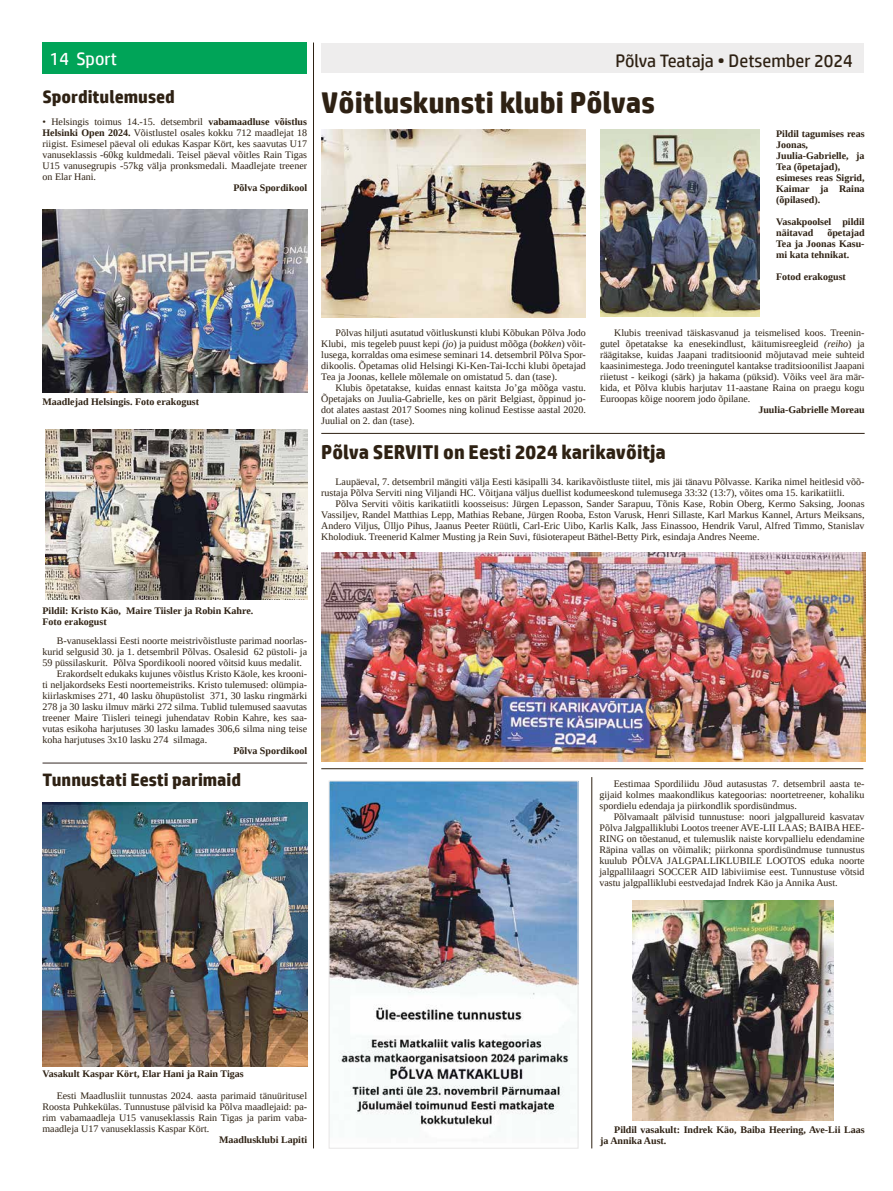
<style>
.page{position:relative;width:893px;height:1191px;background:#fff}
.page>*{position:absolute;margin:0;border:0;box-sizing:border-box;transform-origin:0 0}
.t1{font:700 30px "HP Simplified";color:#2e2113}
.t2{font:700 20px "HP Simplified";color:#2e2113}
.t3{font:700 18px "HP Simplified";color:#2e2113}
.t4{font:18px "HP Simplified";color:#2e2113}
.t5{font:18px "HP Simplified";color:#fff}
.t6{font:10px/11px "Liberation Serif";color:#2e2113;text-align:justify}
.t7{font:700 10px/11px "Liberation Serif";color:#2e2113}
.s1{font-weight:700}
.s2{font-style:italic}
</style>
<div class="page">
<div style="left:321px;top:43px;width:542px;height:29px;background:#eeeded"></div>
<div style="left:43px;top:42px;width:264px;height:32px;background:#00a458"></div>
<hr style="left:313px;top:43px;width:1px;height:1105px;background:#2e2113">
<hr style="left:591px;top:777px;width:1px;height:371px;background:#2e2113">
<hr style="left:321px;top:433px;width:544px;height:1px;background:#2e2113">
<img style="left:45px;top:429px;width:262px;height:171px">
<img style="left:43px;top:802px;width:264px;height:264px">
<img style="left:600px;top:129px;width:159px;height:187px">
<img style="left:321px;top:129px;width:265px;height:188px">
<img style="left:331px;top:782px;width:245px;height:355px">
<div style="left:329px;top:780px;width:249px;height:368px;border:1px solid #e7e6e6"></div>
<img style="left:633px;top:900px;width:201px;height:220px">
<img style="left:321px;top:552px;width:545px;height:209px">
<hr style="left:321px;top:768px;width:542px;height:1px;background:#2e2113">
<hr style="left:43px;top:763px;width:264px;height:1px;background:#352925">
<img style="left:42px;top:210px;width:265px;height:183px">
<h3 class="t5" style="left:50px;top:48px;width:69px">14 Sport</h3>
<h3 class="t4" style="left:615px;top:50px;width:239px">Põlva Teataja • Detsember 2024</h3>
<h3 class="t3" style="left:43px;top:86px;width:134px">Sporditulemused</h3>
<p class="t6" style="left:43px;top:116px;width:266px">• Helsingis toimus 14.-15. detsembril <span class="s1">vabamaadluse võistlus Helsinki Open 2024.</span> Võistlustel osales kokku 712 maadlejat 18 riigist. Esimesel päeval oli edukas Kaspar Kört, kes saavutas U17 vanuseklassis -60kg kuldmedali. Teisel päeval võitles Rain Tigas U15 vanusegrupis -57kg välja pronksmedali. Maadlejate treener on Elar Hani.</p>
<p class="t7" style="left:233px;top:182px;width:75px">Põlva Spordikool</p>
<h1 class="t1" style="left:321px;top:85px;width:335px">Võitluskunsti klubi Põlvas</h1>
<p class="t7" style="left:776px;top:128px;width:90px">Pildil tagumises reas<br>Joonas,<br>Juulia-Gabrielle, ja<br>Tea (õpetajad), esimeses reas Sigrid,<br>Kaimar ja Raina (õpilased).</p>
<p class="t7" style="left:776px;top:216px;width:90px">Vasakpoolsel pildil näitavad</p>
<p class="t7" style="left:776px;top:227px;width:90px;text-align:justify;text-indent:51px">õpetajad Tea ja Joonas Kasu&shy;mi kata tehnikat.</p>
<p class="t7" style="left:776px;top:271px;width:71px">Fotod erakogust</p>
<p class="t7" style="left:43px;top:396px;width:158px">Maadlejad Helsingis. Foto erakogust</p>
<p class="t6" style="left:321px;top:327px;width:266px;text-indent:14px">Põlvas hiljuti asutatud võitluskunsti klubi Kõbukan Põlva Jodo Klubi, mis tegeleb puust kepi <span class="s2">(jo</span>) ja puidust mõõga (<span class="s2">bokken</span>) võit&shy;lusega, korraldas oma esimese seminari 14. detsembril Põlva Spor&shy;dikoolis. Õpetamas olid Helsingi Ki-Ken-Tai-Icchi klubi õpetajad Tea ja Joonas, kellele mõlemale on omistatud 5. dan (tase).</p>
<p class="t6" style="left:321px;top:382px;width:266px;text-indent:14px">Klubis õpetatakse, kuidas ennast kaitsta Jo’ga mõõga vastu.<br>Õpetajaks on Juulia-Gabrielle, kes on pärit Belgiast, õppinud jo&shy;dot alates aastast 2017 Soomes ning kolinud Eestisse aastal 2020.<br>Juulial on 2. dan (tase).</p>
<p class="t6" style="left:600px;top:327px;width:266px;text-indent:14px">Klubis treenivad täiskasvanud ja teismelised koos. Treenin&shy;gutel õpetatakse ka enesekindlust, käitumisreegleid <span class="s2">(reiho</span>) ja räägitakse, kuidas Jaapani traditsioonid mõjutavad meie suhteid kaasinimestega. Jodo treeningutel kantakse traditsioonilist Jaapani riietust - keikogi (särk) ja hakama (püksid). Võiks veel ära mär&shy;kida, et Põlva klubis harjutav 11-aastane Raina on praegu kogu Euroopas kõige noorem jodo õpilane.</p>
<p class="t7" style="left:758px;top:404px;width:108px">Juulia-Gabrielle Moreau</p>
<h2 class="t2" style="left:321px;top:440px;width:346px">Põlva SERVITI on Eesti 2024 karikavõitja</h2>
<p class="t6" style="left:321px;top:476px;width:545px;text-indent:14px">Laupäeval, 7. detsembril mängiti välja Eesti käsipalli 34. karikavõistluste tiitel, mis jäi tänavu Põlvasse. Karika nimel heitlesid võõ&shy;rustaja Põlva Serviti ning Viljandi HC. Võitjana väljus duellist kodumeeskond tulemusega 33:32 (13:7), võites oma 15. karikatiitli.</p>
<p class="t6" style="left:321px;top:498px;width:545px;text-indent:14px">Põlva Serviti võitis karikatiitli koosseisus: Jürgen Lepasson, Sander Sarapuu, Tõnis Kase, Robin Oberg, Kermo Saksing, Joonas Vassiljev, Randel Matthias Lepp, Mathias Rebane, Jürgen Rooba, Eston Varusk, Henri Sillaste, Karl Markus Kannel, Arturs Meiksans, Andero Viljus, Ülljo Pihus, Jaanus Peeter Rüütli, Carl-Eric Uibo, Karlis Kalk, Jass Einassoo, Hendrik Varul, Alfred Timmo, Stanislav Kholodiuk. Treenerid Kalmer Musting ja Rein Suvi, füsioterapeut Bäthel-Betty Pirk, esindaja Andres Neeme.</p>
<p class="t7" style="left:43px;top:604px;width:212px">Pildil: Kristo Käo, Maire Tiisler ja Robin Kahre.<br>Foto erakogust</p>
<p class="t6" style="left:57px;top:635px;width:252px">B-vanuseklassi Eesti noorte meistrivõistluste parimad noorlas-</p>
<p class="t6" style="left:43px;top:646px;width:266px">kurid selgusid 30. ja 1. detsembril Põlvas. Osalesid 62 püstoli- ja</p>
<p class="t6" style="left:43px;top:657px;width:261px">59 püssilaskurit. Põlva Spordikooli noored võitsid kuus medalit.</p>
<p class="t6" style="left:57px;top:668px;width:252px">Erakordselt edukaks kujunes võistlus Kristo Käole, kes krooni-</p>
<p class="t6" style="left:43px;top:679px;width:266px">ti neljakordseks Eesti noortemeistriks. Kristo tulemused: olümpia-</p>
<p class="t6" style="left:43px;top:690px;width:266px">kiirlaskmises 271, 40 lasku õhupüstolist 371, 30 lasku ringmärki</p>
<p class="t6" style="left:43px;top:701px;width:266px">278 ja 30 lasku ilmuv märki 272 silma. Tublid tulemused saavutas</p>
<p class="t6" style="left:43px;top:712px;width:266px">treener Maire Tiisleri teinegi juhendatav Robin Kahre, kes saa-</p>
<p class="t6" style="left:43px;top:723px;width:266px">vutas esikoha harjutuses 30 lasku lamades 306,6 silma ning teise</p>
<p class="t6" style="left:43px;top:734px;width:166px">koha harjutuses 3x10 lasku 274 silmaga.</p>
<p class="t7" style="left:233px;top:745px;width:75px">Põlva Spordikool</p>
<h3 class="t3" style="left:43px;top:769px;width:200px">Tunnustati Eesti parimaid</h3>
<p class="t6" style="left:599px;top:778px;width:267px;text-indent:14px">Eestimaa Spordiliidu Jõud autasustas 7. detsembril aasta te&shy;gijaid kolmes maakondlikus kategoorias: noortetreener, kohaliku spordielu edendaja ja piirkondlik spordisündmus.</p>
<p class="t6" style="left:599px;top:811px;width:267px;text-indent:14px">Põlvamaalt pälvisid tunnustuse: noori jalgpallureid kasvatav Põlva Jalgpalliklubi Lootos treener AVE-LII LAAS; BAIBA HEE-RING on tõestanud, et tulemuslik naiste korvpallielu edendamine Räpina vallas on võimalik; piirkonna spordisündmuse tunnustus kuulub PÕLVA JALGPALLIKLUBILE LOOTOS eduka noorte jalgpallilaagri SOCCER AID läbiviimise eest. Tunnustuse võtsid vastu jalgpalliklubi eestvedajad Indrek Käo ja Annika Aust.</p>
<p class="t7" style="left:43px;top:1068px;width:203px">Vasakult Kaspar Kört, Elar Hani ja Rain Tigas</p>
<p class="t6" style="left:43px;top:1090px;width:266px;text-indent:14px">Eesti Maadlusliit tunnustas 2024. aasta parimaid tänuüritusel Roosta Puhkekülas. Tunnustuse pälvisid ka Põlva maadlejaid: pa&shy;rim vabamaadleja U15 vanuseklassis Rain Tigas ja parim vaba&shy;maadleja U17 vanuseklassis Kaspar Kört.</p>
<p class="t7" style="left:219px;top:1134px;width:90px">Maadlusklubi Lapiti</p>
<p class="t7" style="left:600px;top:1123px;width:266px;text-indent:14px">Pildil vasakult: Indrek Käo, Baiba Heering, Ave-Lii Laas ja Annika Aust.</p>
</div>
